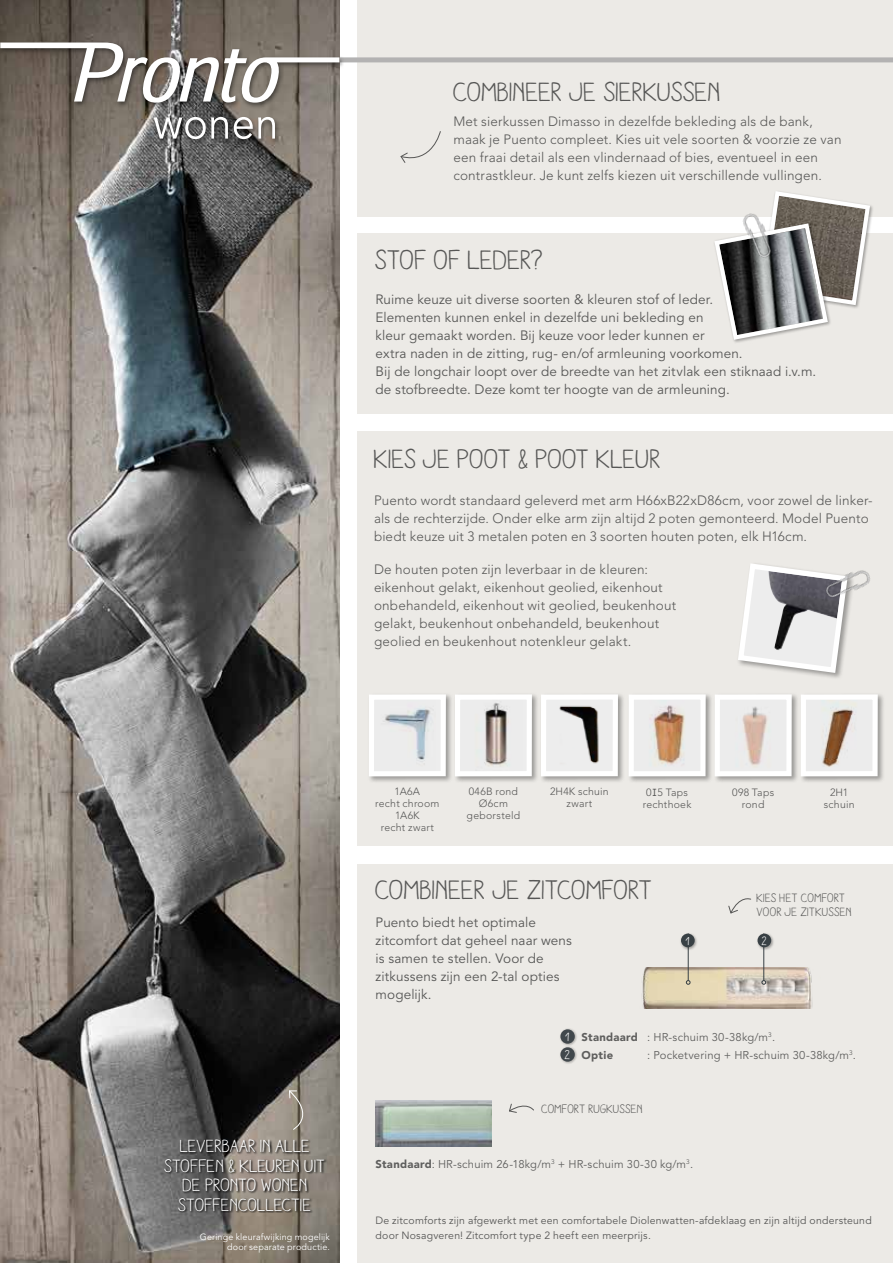
<style>
.page{position:relative;width:893px;height:1263px;background:#fff}
.page>*{position:absolute;margin:0;border:0;box-sizing:border-box;transform-origin:0 0}
.t1{font:27.3px "Aracne";color:#575756}
.t2{font:27px "Aracne";color:#575756}
.t3{font:18px/19.5px "Aracne";color:#fff;text-align:center}
.t4{font:300 13.5px/18px "Avenir LT Std";letter-spacing:.01em;color:#575756}
.t5{font:13.5px/18px "Avenir LT Std";letter-spacing:.01em;color:#575756}
.t6{font:12.15px/14.2px "Aracne";letter-spacing:.015em;color:#575756}
.t7{font:11.25px "Avenir LT Std";letter-spacing:.015em;color:#575756}
.t8{font:900 11.25px "Avenir LT Std";letter-spacing:.025em;color:#575756}
.t9{font:10.5px/15px "Avenir LT Std";letter-spacing:.02em;color:#575756}
.t10{font:300 10.5px/12px "Avenir LT Std";letter-spacing:.025em;color:#575756;text-align:center}
.t11{font:9px/10.5px "Avenir LT Std";letter-spacing:.015em;color:#fff;text-align:right}
.s1{font-family:"Andale Mono";font-weight:400}
.s2{font-weight:900}
</style>
<div class="page">
<div style="left:357px;top:0;width:536px;height:216px;background:#eceae6"></div>
<img style="left:0;top:0;width:339px;height:1263px">
<div style="left:357px;top:234px;width:536px;height:180px;background:#eceae6"></div>
<div style="left:0;top:40px;width:893px;height:106px;background:#000;opacity:.5"></div>
<svg style="left:99px;top:117px;width:129px;height:22px"></svg>
<svg style="left:234px;top:117px;width:41px;height:22px"></svg>
<svg style="left:0;top:43px;width:893px;height:60px"></svg>
<svg style="left:288px;top:1090px;width:29px;height:40px"></svg>
<svg style="left:164px;top:1139px;width:163px;height:74px"></svg>
<svg style="left:400px;top:131px;width:41px;height:32px"></svg>
<div style="left:357px;top:431px;width:536px;height:415px;background:#eceae6"></div>
<div style="left:357px;top:864px;width:536px;height:399px;background:#eceae6"></div>
<div style="left:559px;top:1027px;width:19px;height:20px;background:#000;opacity:.35"></div>
<svg style="left:560px;top:1029px;width:15px;height:15px"></svg>
<div style="left:559px;top:1045px;width:19px;height:20px;background:#000;opacity:.35"></div>
<svg style="left:560px;top:1047px;width:15px;height:15px"></svg>
<div style="left:367px;top:693px;width:86px;height:91px;background:#000;opacity:.35"></div>
<div style="left:627px;top:693px;width:86px;height:91px;background:#000;opacity:.35"></div>
<div style="left:453px;top:693px;width:86px;height:91px;background:#000;opacity:.35"></div>
<div style="left:713px;top:693px;width:86px;height:91px;background:#000;opacity:.35"></div>
<div style="left:539px;top:693px;width:87px;height:91px;background:#000;opacity:.35"></div>
<div style="left:799px;top:693px;width:86px;height:91px;background:#000;opacity:.35"></div>
<svg style="left:367px;top:693px;width:513px;height:86px"></svg>
<svg style="left:738px;top:564px;width:112px;height:112px"></svg>
<img style="left:820px;top:564px;width:50px;height:44px">
<svg style="left:712px;top:191px;width:160px;height:151px"></svg>
<img style="left:735px;top:207px;width:41px;height:56px">
<img style="left:642px;top:967px;width:171px;height:41px">
<hr style="left:688px;top:933px;width:1px;height:47px;background:#384044">
<svg style="left:686px;top:980px;width:4px;height:5px"></svg>
<div style="left:679px;top:932px;width:19px;height:18px;background:#000;opacity:.35"></div>
<div style="left:681px;top:933px;width:14px;height:14px;background:#384044;border-radius:50%"></div>
<hr style="left:763px;top:933px;width:1px;height:47px;background:#384044">
<svg style="left:761px;top:980px;width:5px;height:5px"></svg>
<div style="left:756px;top:932px;width:19px;height:18px;background:#000;opacity:.35"></div>
<div style="left:757px;top:933px;width:14px;height:14px;background:#384044;border-radius:50%"></div>
<img style="left:375px;top:1100px;width:117px;height:47px">
<svg style="left:728px;top:898px;width:23px;height:16px"></svg>
<svg style="left:509px;top:1103px;width:25px;height:10px"></svg>
<svg style="left:565px;top:1032px;width:4px;height:9px"></svg>
<svg style="left:565px;top:1050px;width:5px;height:9px"></svg>
<h2 class="t2" style="left:453px;top:76px;width:269px">COMBINEER JE SIERKUSSEN</h2>
<p class="t4" style="left:453px;top:112px;width:390px">Met sierkussen Dimasso in dezelfde bekleding als de bank, maak je Puento compleet. Kies uit vele soorten &amp; voorzie ze van een fraai detail als een vlindernaad of bies, eventueel in een contrastkleur. Je kunt zelfs kiezen uit verschillende vullingen.</p>
<h1 class="t1" style="left:375px;top:244px;width:169px">STOF OF LEDER?</h1>
<p class="t5" style="left:375px;top:290px;width:442px">Ruime keuze uit diverse soorten &amp; kleuren stof of leder.<br>Elementen kunnen enkel in dezelfde uni bekleding en<br>kleur gemaakt worden. Bij keuze voor leder kunnen er<br>extra naden in de zitting, rug- en/of armleuning voorkomen.<br>Bij de longchair loopt over de breedte van het zitvlak een stiknaad i.v.m. de stofbreedte. Deze komt ter hoogte van de armleuning.</p>
<h2 class="t2" style="left:374px;top:444px;width:288px">KIES JE POOT &amp; POOT KLEUR</h2>
<p class="t4" style="left:374px;top:491px;width:500px">Puento wordt standaard geleverd met arm H66xB22xD86cm, voor zowel de linker&shy;als de rechterzijde. Onder elke arm zijn altijd 2 poten gemonteerd. Model Puento biedt keuze uit 3 metalen poten en 3 soorten houten poten, elk H16cm.</p>
<p class="t4" style="left:374px;top:560px;width:304px">De houten poten zijn leverbaar in de kleuren: eikenhout gelakt, eikenhout geolied, eikenhout onbehandeld, eikenhout wit geolied, beukenhout gelakt, beukenhout onbehandeld, beukenhout geolied en beukenhout notenkleur gelakt.</p>
<h3 class="t3" style="left:165px;top:1136px;width:163px">LEVERBAAR IN ALLE<br>STOFFEN &amp; KLEUREN UIT<br>DE PRONTO WONEN<br>STOFFENCOLLECTIE</h3>
<p class="t11" style="left:200px;top:1231px;width:132px">Geringe kleurafwijking mogelijk door separate productie.</p>
<p class="t10" style="left:467px;top:785px;width:55px">046B rond<br>Ø6cm geborsteld</p>
<p class="t10" style="left:732px;top:786px;width:44px">098 Taps rond</p>
<p class="t10" style="left:550px;top:785px;width:60px">2H4K schuin zwart</p>
<p class="t10" style="left:824px;top:786px;width:32px">2H1 schuin</p>
<p class="t10" style="left:375px;top:785px;width:66px">1A6A<br>recht chroom<br>1A6K<br>recht zwart</p>
<p class="t10" style="left:643px;top:786px;width:50px">0<span class="s1">I</span>5 Taps rechthoek</p>
<h1 class="t1" style="left:375px;top:874px;width:279px">COMBINEER JE ZITCOMFORT</h1>
<p class="t5" style="left:375px;top:913px;width:198px">Puento biedt het optimale zitcomfort dat geheel naar wens is samen te stellen. Voor de zitkussens zijn een 2-tal opties mogelijk.</p>
<p class="t6" style="left:757px;top:890px;width:96px">KIES HET COMFORT<br>VOOR JE ZITKUSSEN</p>
<p class="t7" style="left:582px;top:1030px;width:195px"><span class="s2">Standaard</span> : HR-schuim 30-38kg/m<sup>3</sup>.</p>
<p class="t8" style="left:582px;top:1048px;width:33px">Optie</p>
<p class="t7" style="left:647px;top:1048px;width:210px">: Pocketvering + HR-schuim 30-38kg/m<sup>3</sup>.</p>
<p class="t6" style="left:541px;top:1101px;width:103px">COMFORT RUGKUSSEN</p>
<p class="t7" style="left:375px;top:1157px;width:319px"><span class="s2">Standaard</span>: HR-schuim 26-18kg/m<sup>3</sup> + HR-schuim 30-30 kg/m<sup>3</sup>.</p>
<p class="t9" style="left:375px;top:1213px;width:498px">De zitcomforts zijn afgewerkt met een comfortabele Diolenwatten-afdeklaag en zijn altijd ondersteund door Nosagveren! Zitcomfort type 2 heeft een meerprijs.</p>
</div>
